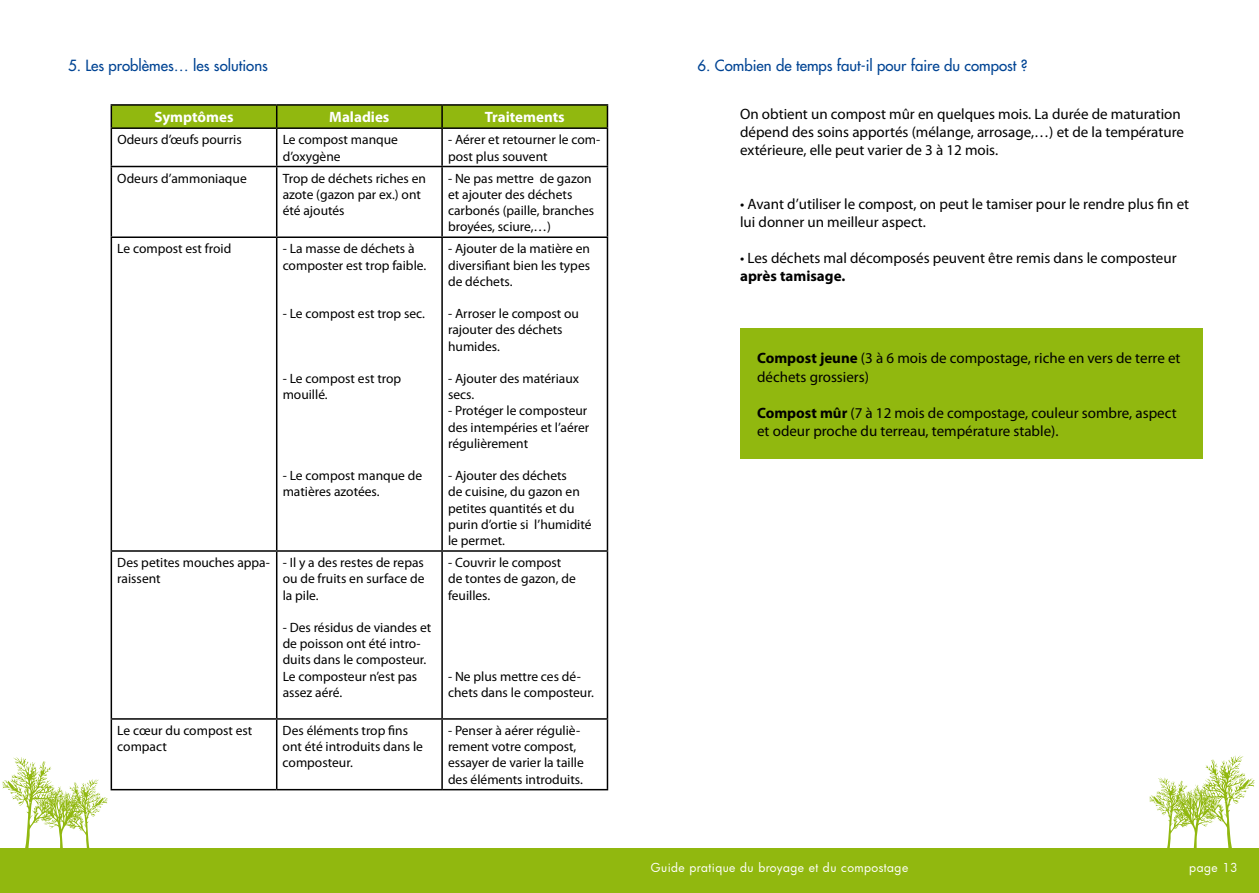
<style>
.page{position:relative;width:1259px;height:893px;background:#fff}
.page>*{position:absolute;margin:0;border:0;box-sizing:border-box;transform-origin:0 0}
.t1{font:15px/18px "Myriad Pro";color:#000}
.t2{font:15px "Futura";color:#004494}
.t3{font:700 15px "Myriad Pro";color:#fff}
.t4{font:700 15px "Myriad Pro";color:#000}
.t5{font:13.5px/16.2px "Myriad Pro";color:#000}
.t6{font:12px "Futura";letter-spacing:.04em;color:#fff}
.s1{font-weight:700}
</style>
<div class="page">
<svg style="left:2px;top:757px;width:106px;height:91px"></svg>
<div style="left:0;top:848px;width:1259px;height:45px;background:#91b80f"></div>
<svg style="left:1149px;top:755px;width:106px;height:93px"></svg>
<hr style="left:111px;top:104px;width:166px;height:2px;background:#000">
<hr style="left:277px;top:104px;width:165px;height:2px;background:#000">
<hr style="left:442px;top:104px;width:166px;height:2px;background:#000">
<div style="left:111px;top:105px;width:497px;height:22px;background:#91b80f"></div>
<hr style="left:111px;top:127px;width:166px;height:2px;background:#000">
<hr style="left:111px;top:129px;width:1px;height:37px;background:#000">
<hr style="left:277px;top:127px;width:165px;height:2px;background:#000">
<hr style="left:276px;top:129px;width:1px;height:37px;background:#000">
<hr style="left:442px;top:127px;width:166px;height:2px;background:#000">
<hr style="left:441px;top:129px;width:2px;height:37px;background:#000">
<hr style="left:607px;top:129px;width:1px;height:37px;background:#000">
<hr style="left:111px;top:166px;width:166px;height:1px;background:#000">
<hr style="left:111px;top:167px;width:1px;height:69px;background:#000">
<hr style="left:277px;top:166px;width:165px;height:1px;background:#000">
<hr style="left:276px;top:167px;width:1px;height:69px;background:#000">
<hr style="left:442px;top:166px;width:166px;height:1px;background:#000">
<hr style="left:441px;top:167px;width:2px;height:69px;background:#000">
<hr style="left:607px;top:167px;width:1px;height:69px;background:#000">
<hr style="left:111px;top:236px;width:166px;height:2px;background:#000">
<hr style="left:111px;top:238px;width:1px;height:312px;background:#000">
<hr style="left:277px;top:236px;width:165px;height:2px;background:#000">
<hr style="left:276px;top:238px;width:1px;height:312px;background:#000">
<hr style="left:442px;top:236px;width:166px;height:2px;background:#000">
<hr style="left:441px;top:238px;width:2px;height:312px;background:#000">
<hr style="left:607px;top:238px;width:1px;height:312px;background:#000">
<hr style="left:111px;top:550px;width:166px;height:2px;background:#000">
<hr style="left:111px;top:552px;width:1px;height:166px;background:#000">
<hr style="left:277px;top:550px;width:165px;height:2px;background:#000">
<hr style="left:276px;top:552px;width:1px;height:166px;background:#000">
<hr style="left:442px;top:550px;width:166px;height:2px;background:#000">
<hr style="left:441px;top:552px;width:2px;height:166px;background:#000">
<hr style="left:607px;top:552px;width:1px;height:166px;background:#000">
<hr style="left:111px;top:718px;width:166px;height:2px;background:#000">
<hr style="left:111px;top:720px;width:1px;height:69px;background:#000">
<hr style="left:277px;top:718px;width:165px;height:2px;background:#000">
<hr style="left:276px;top:720px;width:1px;height:69px;background:#000">
<hr style="left:442px;top:718px;width:166px;height:2px;background:#000">
<hr style="left:441px;top:720px;width:2px;height:69px;background:#000">
<hr style="left:607px;top:720px;width:1px;height:69px;background:#000">
<hr style="left:111px;top:789px;width:166px;height:1px;background:#000">
<hr style="left:277px;top:789px;width:165px;height:1px;background:#000">
<hr style="left:442px;top:789px;width:166px;height:1px;background:#000">
<div style="left:740px;top:328px;width:462px;height:131px;background:#91b80f"></div>
<p class="t2" style="left:68px;top:56px;width:201px">5. Les problèmes… les solutions</p>
<p class="t3" style="left:154px;top:107px;width:81px">Symptômes</p>
<p class="t3" style="left:329px;top:107px;width:62px">Maladies</p>
<p class="t3" style="left:485px;top:107px;width:81px">Traitements</p>
<p class="t5" style="left:117px;top:131px;width:126px">Odeurs d’œufs pourris</p>
<p class="t5" style="left:283px;top:131px;width:117px">Le compost manque d’oxygène</p>
<p class="t5" style="left:448px;top:131px;width:154px">- Aérer et retourner le com&shy;post plus souvent</p>
<p class="t5" style="left:117px;top:170px;width:131px">Odeurs d’ammoniaque</p>
<p class="t5" style="left:283px;top:170px;width:145px">Trop de déchets riches en azote (gazon par ex.) ont été ajoutés</p>
<p class="t5" style="left:448px;top:170px;width:148px">- Ne pas mettre de gazon et ajouter des déchets carbonés (paille, branches broyées, sciure,…)</p>
<p class="t5" style="left:117px;top:241px;width:116px">Le compost est froid</p>
<p class="t5" style="left:283px;top:241px;width:145px">- La masse de déchets à composter est trop faible.</p>
<p class="t5" style="left:283px;top:305px;width:144px">- Le compost est trop sec.</p>
<p class="t5" style="left:448px;top:241px;width:144px;text-align:justify">- Ajouter de la matière en diversifiant bien les types de déchets.</p>
<p class="t5" style="left:448px;top:305px;width:132px">- Arroser le compost ou rajouter des déchets humides.</p>
<p class="t5" style="left:448px;top:370px;width:133px">- Ajouter des matériaux secs.</p>
<p class="t5" style="left:448px;top:403px;width:143px">- Protéger le composteur des intempéries et l’aérer régulièrement</p>
<p class="t5" style="left:448px;top:467px;width:145px">- Ajouter des déchets<br>de cuisine, du gazon en petites quantités et du purin d’ortie si l’humidité le permet.</p>
<p class="t5" style="left:283px;top:370px;width:120px">- Le compost est trop mouillé.</p>
<p class="t5" style="left:283px;top:467px;width:141px">- Le compost manque de matières azotées.</p>
<p class="t5" style="left:117px;top:554px;width:154px">Des petites mouches appa&shy;raissent</p>
<p class="t5" style="left:283px;top:554px;width:143px;text-align:justify">- Il y a des restes de repas ou de fruits en surface de la pile.</p>
<p class="t5" style="left:283px;top:619px;width:150px">- Des résidus de viandes et de poisson ont été intro&shy;duits dans le composteur.<br>Le composteur n’est pas assez aéré.</p>
<p class="t5" style="left:448px;top:554px;width:129px">- Couvrir le compost de tontes de gazon, de feuilles.</p>
<p class="t5" style="left:448px;top:668px;width:147px">- Ne plus mettre ces dé&shy;chets dans le composteur.</p>
<p class="t5" style="left:117px;top:722px;width:137px">Le cœur du compost est compact</p>
<p class="t5" style="left:283px;top:722px;width:142px">Des éléments trop fins ont été introduits dans le composteur.</p>
<p class="t5" style="left:448px;top:722px;width:137px">- Penser à aérer réguliè&shy;rement votre compost, essayer de varier la taille des éléments introduits.</p>
<p class="t2" style="left:697px;top:56px;width:331px">6. Combien de temps faut-il pour faire du compost ?</p>
<p class="t1" style="left:740px;top:105px;width:445px">On obtient un compost mûr en quelques mois. La durée de maturation dépend des soins apportés (mélange, arrosage,…) et de la température extérieure, elle peut varier de 3 à 12 mois.</p>
<p class="t1" style="left:740px;top:195px;width:450px">• Avant d’utiliser le compost, on peut le tamiser pour le rendre plus fin et lui donner un meilleur aspect.</p>
<p class="t1" style="left:740px;top:249px;width:438px">• Les déchets mal décomposés peuvent être remis dans le composteur</p>
<p class="t4" style="left:740px;top:266px;width:107px">après tamisage.</p>
<p class="t1" style="left:757px;top:349px;width:425px"><span class="s1">Compost jeune</span> (3 à 6 mois de compostage, riche en vers de terre et déchets grossiers)</p>
<p class="t1" style="left:757px;top:403px;width:421px"><span class="s1">Compost mûr</span> (7 à 12 mois de compostage, couleur sombre, aspect et odeur proche du terreau, température stable).</p>
<p class="t6" style="left:651px;top:859px;width:259px">Guide pratique du broyage et du compostage</p>
<p class="t6" style="left:1189px;top:859px;width:50px">page 13</p>
</div>
